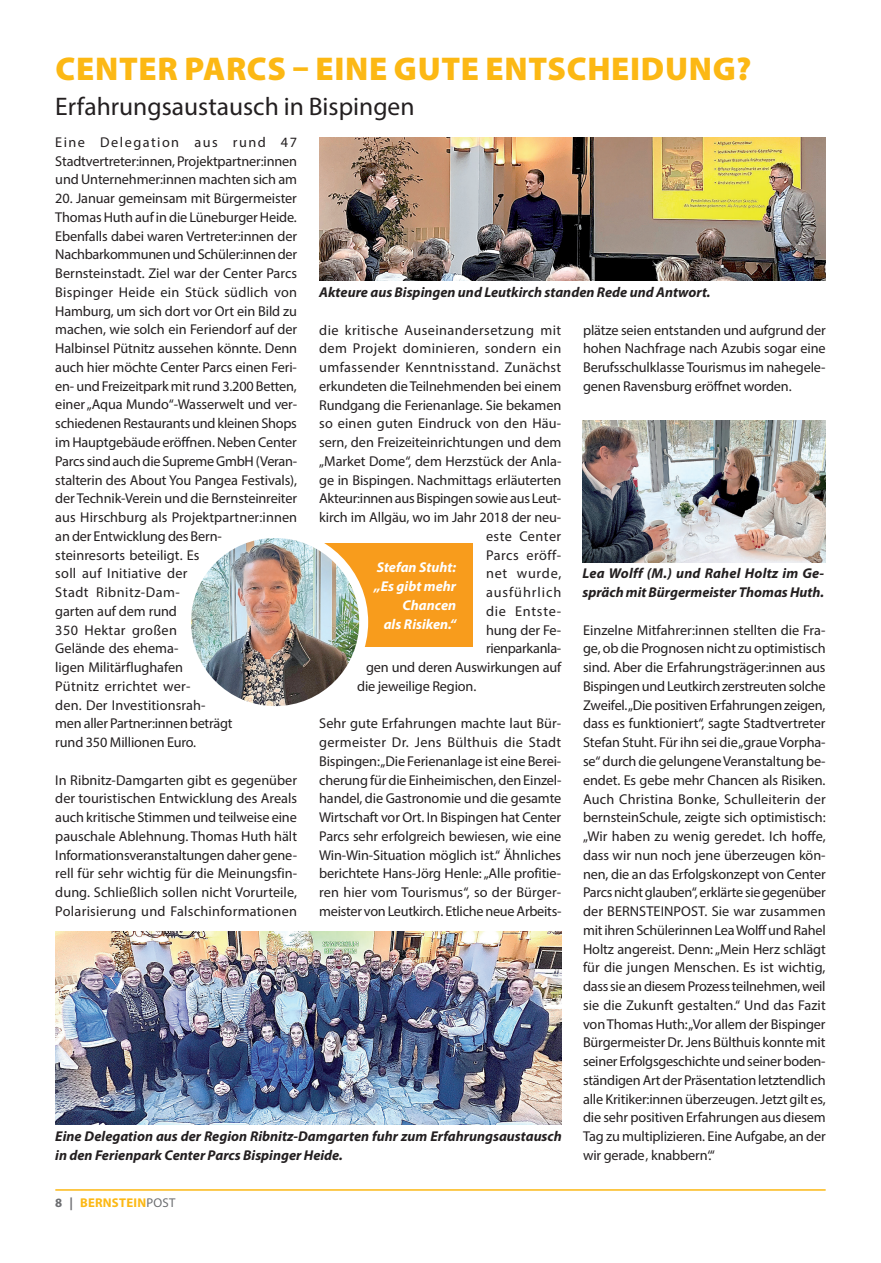
<style>
.page{position:relative;width:881px;height:1263px;background:#fff}
.page>*{position:absolute;margin:0;border:0;box-sizing:border-box;transform-origin:0 0}
.t1{font:900 33px "Myriad Pro";letter-spacing:.02em;color:#fcb814}
.t2{font:25.5px "Myriad Pro";color:#231f20}
.t3{font:14.25px/18.8px "Myriad Pro";letter-spacing:-.01em;color:#231f20;text-align:justify}
.t4{font:italic 700 14.25px/18.8px "Myriad Pro";color:#231f20}
.t5{font:14.25px "Myriad Pro";letter-spacing:.025em;color:#231f20}
.t6{font:14.25px "Myriad Pro";letter-spacing:.03em;color:#231f20}
.t7{font:italic 700 14.25px/18.8px "Myriad Pro";color:#fff;text-align:right}
.t8{font:14.25px "Myriad Pro";letter-spacing:.01em;color:#231f20}
.t9{font:14.25px "Myriad Pro";letter-spacing:.05em;color:#231f20}
.t10{font:14.25px "Myriad Pro";letter-spacing:.035em;color:#231f20}
.t11{font:14.25px "Myriad Pro";letter-spacing:.065em;color:#231f20}
.t12{font:700 12.75px "Myriad Pro";letter-spacing:.02em;color:#fcb814}
.s1{color:#6c6d70}
.s2{font-weight:400;color:#6c6d70}
</style>
<div class="page">
<hr style="left:55px;top:1189px;width:770px;height:2px;background:#fcb814">
<img style="left:55px;top:932px;width:506px;height:192px">
<div style="left:303px;top:543px;width:170px;height:103px;background:#f89c1c"></div>
<img style="left:186px;top:533px;width:177px;height:178px;border-radius:89px">
<div style="left:182px;top:529px;width:186px;height:186px;border:9px solid #fff;border-radius:50%"></div>
<img style="left:319px;top:138px;width:506px;height:143px">
<img style="left:582px;top:420px;width:243px;height:143px">
<h1 class="t1" style="left:56px;top:47px;width:697px">CENTER PARCS – EINE GUTE ENTSCHEIDUNG?</h1>
<h2 class="t2" style="left:55px;top:91px;width:360px">Erfahrungsaustausch in Bispingen</h2>
<p class="t3" style="left:55px;top:133px;width:243px">Eine Delegation aus rund 47<br>Stadtvertreter:innen, Projektpartner:innen und Unternehmer:innen machten sich am</p>
<p class="t3" style="left:55px;top:189px;width:243px;text-align:left">20. Januar gemeinsam mit Bürgermeister Thomas Huth auf in die Lüneburger Heide.<br>Ebenfalls dabei waren Vertreter:innen der Nachbarkommunen und Schüler:innen der Bernsteinstadt. Ziel war der Center Parcs Bispinger Heide ein Stück südlich von Hamburg, um sich dort vor Ort ein Bild zu machen, wie solch ein Feriendorf auf der Halbinsel Pütnitz aussehen könnte. Denn auch hier möchte Center Parcs einen Feri&shy;en- und Freizeitpark mit rund 3.200 Betten, einer „Aqua Mundo“-Wasserwelt und ver&shy;schiedenen Restaurants und kleinen Shops im Hauptgebäude eröffnen. Neben Center Parcs sind auch die Supreme GmbH (Veran&shy;stalterin des About You Pangea Festivals), der Technik-Verein und die Bernsteinreiter aus Hirschburg als Projektpartner:innen an der Entwicklung des Bern-<br>steinresorts beteiligt. Es<br>soll auf Initiative der<br>Stadt Ribnitz-Dam-<br>garten auf dem rund<br>350 Hektar großen<br>Gelände des ehema-<br>ligen Militärflughafen<br>Pütnitz errichtet wer-<br>den. Der Investitionsrah-<br>men aller Partner:innen beträgt<br>rund 350 Millionen Euro.</p>
<p class="t3" style="left:55px;top:770px;width:243px">In Ribnitz-Damgarten gibt es gegenüber der touristischen Entwicklung des Areals auch kritische Stimmen und teilweise eine pauschale Ablehnung. Thomas Huth hält Informationsveranstaltungen daher gene&shy;rell für sehr wichtig für die Meinungsfin&shy;dung. Schließlich sollen nicht Vorurteile, Polarisierung und Falschinformationen</p>
<p class="t4" style="left:319px;top:282px;width:393px">Akteure aus Bispingen und Leutkirch standen Rede und Antwort.</p>
<p class="t3" style="left:583px;top:320px;width:244px">plätze seien entstanden und aufgrund der hohen Nachfrage nach Azubis sogar eine Berufsschulklasse Tourismus im nahegele&shy;genen Ravensburg eröffnet worden.</p>
<p class="t6" style="left:319px;top:321px;width:243px">die kritische Auseinandersetzung mit</p>
<p class="t5" style="left:319px;top:340px;width:243px">dem Projekt dominieren, sondern ein</p>
<p class="t5" style="left:319px;top:358px;width:243px">umfassender Kenntnisstand. Zunächst</p>
<p class="t3" style="left:319px;top:376px;width:243px">erkundeten die Teilnehmenden bei einem</p>
<p class="t3" style="left:319px;top:395px;width:243px">Rundgang die Ferienanlage. Sie bekamen</p>
<p class="t8" style="left:319px;top:415px;width:243px">so einen guten Eindruck von den Häu-</p>
<p class="t3" style="left:319px;top:433px;width:243px">sern, den Freizeiteinrichtungen und dem</p>
<p class="t3" style="left:319px;top:451px;width:243px">„Market Dome“, dem Herzstück der Anla-</p>
<p class="t3" style="left:319px;top:470px;width:243px">ge in Bispingen. Nachmittags erläuterten</p>
<p class="t3" style="left:319px;top:489px;width:243px">Akteur:innen aus Bispingen sowie aus Leut-</p>
<p class="t3" style="left:319px;top:508px;width:243px">kirch im Allgäu, wo im Jahr 2018 der neu-</p>
<p class="t6" style="left:486px;top:527px;width:77px">este Center</p>
<p class="t10" style="left:486px;top:546px;width:77px">Parcs eröff-</p>
<p class="t9" style="left:486px;top:565px;width:77px">net wurde,</p>
<p class="t11" style="left:486px;top:584px;width:77px">ausführlich</p>
<p class="t9" style="left:486px;top:602px;width:77px">die Entste-</p>
<p class="t3" style="left:486px;top:620px;width:77px">hung der Fe-</p>
<p class="t3" style="left:486px;top:639px;width:77px">rienparkanla-</p>
<p class="t3" style="left:366px;top:658px;width:196px">gen und deren Auswirkungen auf</p>
<p class="t3" style="left:357px;top:676px;width:121px">die jeweilige Region.</p>
<p class="t3" style="left:319px;top:714px;width:244px">Sehr gute Erfahrungen machte laut Bür&shy;germeister Dr. Jens Bülthuis die Stadt Bispingen: „Die Ferienanlage ist eine Berei&shy;cherung für die Einheimischen, den Einzel&shy;handel, die Gastronomie und die gesamte Wirtschaft vor Ort. In Bispingen hat Center Parcs sehr erfolgreich bewiesen, wie eine Win-Win-Situation möglich ist.“ Ähnliches berichtete Hans-Jörg Henle: „Alle profitie&shy;ren hier vom Tourismus“, so der Bürger&shy;meister von Leutkirch. Etliche neue Arbeits-</p>
<p class="t7" style="left:374px;top:558px;width:83px">Stefan Stuht: „Es gibt mehr<br>Chancen<br>als Risiken.“</p>
<p class="t4" style="left:582px;top:564px;width:243px">Lea Wolff (M.) und Rahel Holtz im Ge&shy;spräch mit Bürgermeister Thomas Huth.</p>
<p class="t3" style="left:583px;top:620px;width:244px">Einzelne Mitfahrer:innen stellten die Fra&shy;ge, ob die Prognosen nicht zu optimistisch sind. Aber die Erfahrungsträger:innen aus Bispingen und Leutkirch zerstreuten solche Zweifel. „Die positiven Erfahrungen zeigen, dass es funktioniert“, sagte Stadtvertreter Stefan Stuht. Für ihn sei die „graue Vorpha&shy;se“ durch die gelungene Veranstaltung be&shy;endet. Es gebe mehr Chancen als Risiken.<br>Auch Christina Bonke, Schulleiterin der bernsteinSchule, zeigte sich optimistisch: „Wir haben zu wenig geredet. Ich hoffe, dass wir nun noch jene überzeugen kön&shy;nen, die an das Erfolgskonzept von Center Parcs nicht glauben“, erklärte sie gegenüber der BERNSTEINPOST. Sie war zusammen mit ihren Schülerinnen Lea Wolff und Rahel Holtz angereist. Denn: „Mein Herz schlägt für die jungen Menschen. Es ist wichtig, dass sie an diesem Prozess teilnehmen, weil sie die Zukunft gestalten.“ Und das Fazit von Thomas Huth: „Vor allem der Bispinger Bürgermeister Dr. Jens Bülthuis konnte mit seiner Erfolgsgeschichte und seiner boden&shy;ständigen Art der Präsentation letztendlich alle Kritiker:innen überzeugen. Jetzt gilt es, die sehr positiven Erfahrungen aus diesem Tag zu multiplizieren. Eine Aufgabe, an der wir gerade ‚ knabbern‘.“</p>
<p class="t4" style="left:55px;top:1126px;width:508px">Eine Delegation aus der Region Ribnitz-Damgarten fuhr zum Erfahrungsaustausch in den Ferienpark Center Parcs Bispinger Heide.</p>
<p class="t12" style="left:55px;top:1195px;width:121px"><span class="s1">8 |</span> BERNSTEIN<span class="s2">POST</span></p>
</div>
